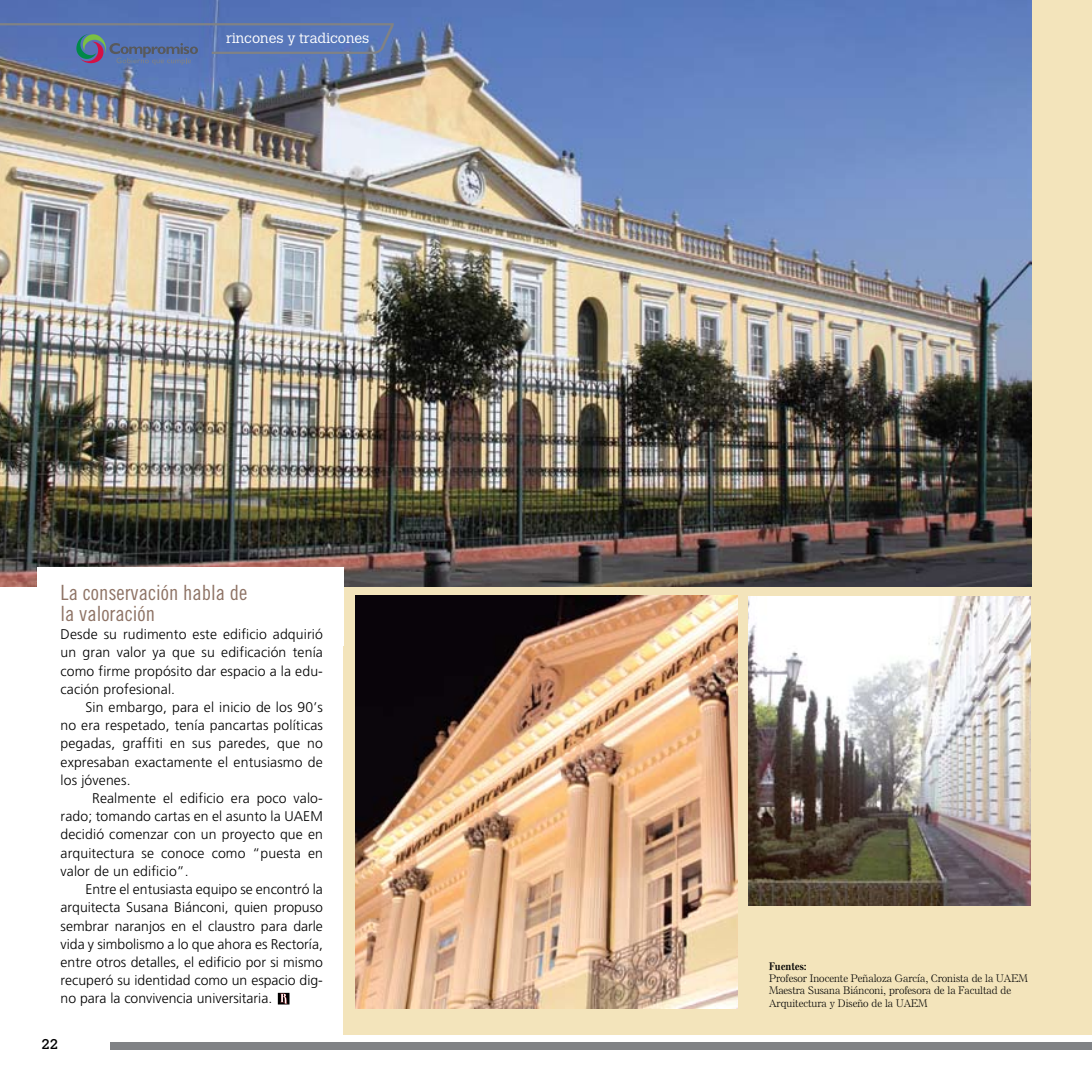
<style>
.page{position:relative;width:1092px;height:1092px;background:#fff}
.page>*{position:absolute;margin:0;border:0;box-sizing:border-box;transform-origin:0 0}
.t1{font:21px/21px "Trade Gothic LT Cond Eighteen";color:#8f7466}
.t2{font:300 14px/18.2px "Frutiger CE";letter-spacing:.01em;color:#000;text-align:justify}
.t3{font:300 14px "Calvert";color:#fff}
.t4{font:14px "Calvert";color:#000}
.t5{font:300 10.5px/12.2px "Else NPLLT";color:#000}
.t6{font:700 10.5px "Else NPLLT";color:#000}
</style>
<div class="page">
<div style="left:110px;top:1041px;width:981px;height:8px;background:#808285"></div>
<div style="left:344px;top:0;width:747px;height:1034px;background:#f3e4bb"></div>
<img style="left:0;top:0;width:1031px;height:586px">
<div style="left:38px;top:567px;width:306px;height:79px;background:#fff"></div>
<svg style="left:0;top:23px;width:394px;height:42px;background:#5b75ac"></svg>
<img style="left:355px;top:595px;width:382px;height:413px">
<img style="left:748px;top:596px;width:282px;height:309px">
<div style="left:278px;top:992px;width:11px;height:12px;background:#000"></div>
<svg style="left:280px;top:993px;width:7px;height:10px"></svg>
<p class="t3" style="left:226px;top:30px;width:145px">rincones y tradicones</p>
<h1 class="t1" style="left:61px;top:581px;width:188px">La conservación habla de la valoración</h1>
<p class="t2" style="left:61px;top:625px;width:264px">Desde su rudimento este edificio adquirió un gran valor ya que su edificación tenía como firme propósito dar espacio a la edu&shy;cación profesional.</p>
<p class="t2" style="left:61px;top:697px;width:264px;text-indent:25px">Sin embargo, para el inicio de los 90’s no era respetado, tenía pancartas políticas pegadas, graffiti en sus paredes, que no expresaban exactamente el entusiasmo de los jóvenes.</p>
<p class="t2" style="left:61px;top:788px;width:264px;text-indent:32px">Realmente el edificio era poco valo&shy;rado; tomando cartas en el asunto la UAEM decidió comenzar con un proyecto que en arquitectura se conoce como “puesta en valor de un edificio”.</p>
<p class="t2" style="left:61px;top:879px;width:264px;text-indent:25px">Entre el entusiasta equipo se encontró la arquitecta Susana Biánconi, quien propuso sembrar naranjos en el claustro para darle vida y simbolismo a lo que ahora es Rectoría, entre otros detalles, el edificio por si mismo recuperó su identidad como un espacio dig&shy;no para la convivencia universitaria.</p>
<p class="t4" style="left:42px;top:1035px;width:18px">22</p>
<p class="t6" style="left:769px;top:959px;width:39px">Fuentes:</p>
<p class="t5" style="left:769px;top:972px;width:260px">Profesor Inocente Peñaloza García, Cronista de la UAEM<br>Maestra Susana Biánconi, profesora de la Facultad de<br>Arquitectura y Diseño de la UAEM</p>
</div>
